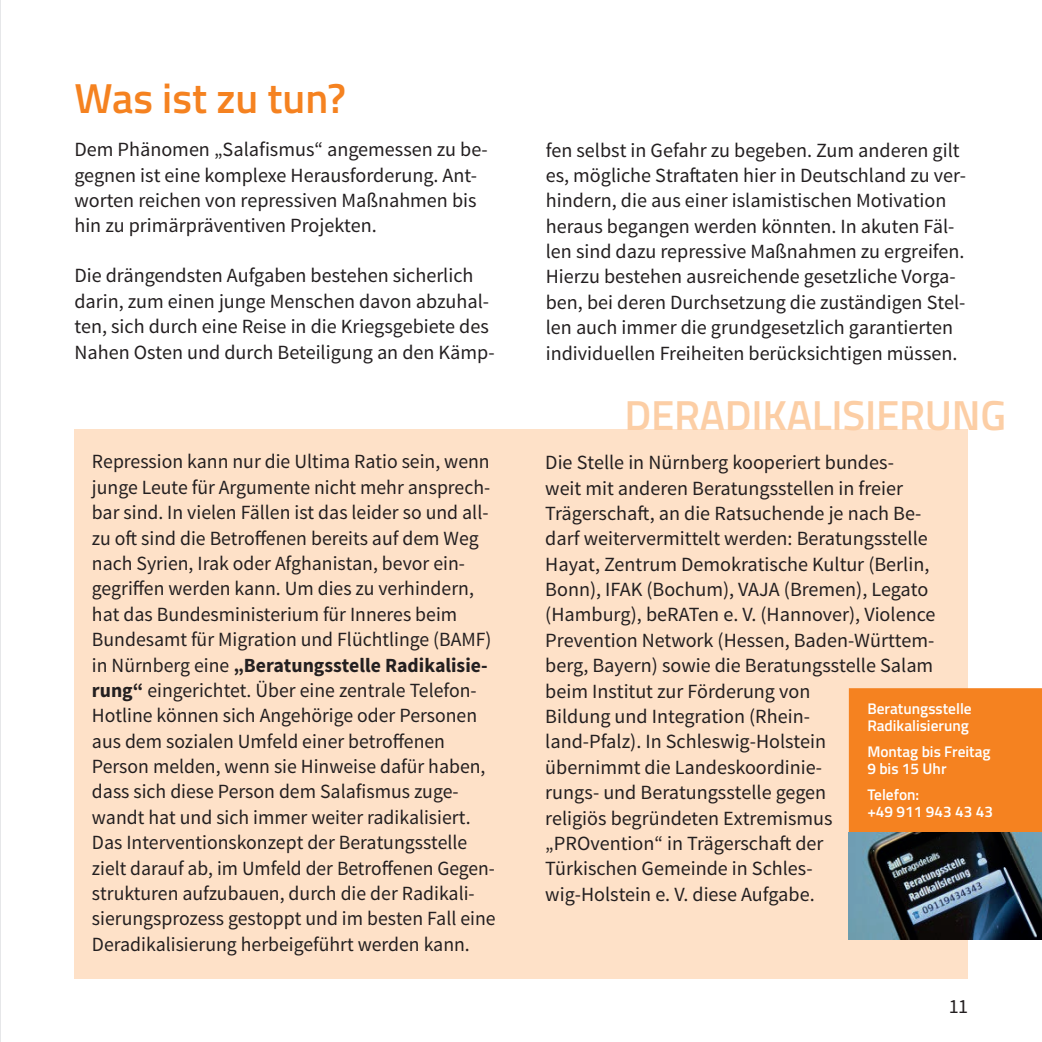
<style>
.page{position:relative;width:1042px;height:1042px;background:#fff}
.page>*{position:absolute;margin:0;border:0;box-sizing:border-box;transform-origin:0 0}
.t1{font:600 42px "Titillium";color:#fccea5}
.t2{font:600 42px "Titillium";color:#f58220}
.t3{font:20.12px/25.4px "Source Sans Pro";color:#231f20}
.t4{font:600 15.4px/17.3px "Titillium";color:#fff}
.s1{font-weight:700}
</style>
<div class="page">
<hr style="left:0;top:0;width:1px;height:1042px;background:#e6e7e9">
<div style="left:75px;top:429px;width:892px;height:549px;background:#fee1c8"></div>
<div style="left:849px;top:688px;width:193px;height:144px;background:#f58220"></div>
<img style="left:849px;top:832px;width:193px;height:107px">
<h1 class="t2" style="left:74px;top:67px;width:273px">Was ist zu tun?</h1>
<p class="t3" style="left:74px;top:137px;width:415px">Dem Phänomen „Salafismus“ angemessen zu be&shy;gegnen ist eine komplexe Herausforderung. Ant&shy;worten reichen von repressiven Maßnahmen bis hin zu primärpräventiven Projekten.</p>
<p class="t3" style="left:74px;top:263px;width:422px">Die drängendsten Aufgaben bestehen sicherlich darin, zum einen junge Menschen davon abzuhal&shy;ten, sich durch eine Reise in die Kriegsgebiete des Nahen Osten und durch Beteiligung an den Kämp-</p>
<p class="t3" style="left:92px;top:449px;width:405px">Repression kann nur die Ultima Ratio sein, wenn junge Leute für Argumente nicht mehr ansprech&shy;bar sind. In vielen Fällen ist das leider so und all&shy;zu oft sind die Betroffenen bereits auf dem Weg nach Syrien, Irak oder Afghanistan, bevor ein&shy;gegriffen werden kann. Um dies zu verhindern, hat das Bundesministerium für Inneres beim Bundesamt für Migration und Flüchtlinge (BAMF) in Nürnberg eine <span class="s1">„Beratungsstelle Radikalisie&shy;rung“</span> eingerichtet. Über eine zentrale Telefon-Hotline können sich Angehörige oder Personen aus dem sozialen Umfeld einer betroffenen Person melden, wenn sie Hinweise dafür haben, dass sich diese Person dem Salafismus zuge&shy;wandt hat und sich immer weiter radikalisiert.<br>Das Interventionskonzept der Beratungsstelle zielt darauf ab, im Umfeld der Betroffenen Gegen&shy;strukturen aufzubauen, durch die der Radikali&shy;sierungsprozess gestoppt und im besten Fall eine Deradikalisierung herbeigeführt werden kann.</p>
<p class="t3" style="left:546px;top:137px;width:422px">fen selbst in Gefahr zu begeben. Zum anderen gilt es, mögliche Straftaten hier in Deutschland zu ver&shy;hindern, die aus einer islamistischen Motivation heraus begangen werden könnten. In akuten Fäl&shy;len sind dazu repressive Maßnahmen zu ergreifen.<br>Hierzu bestehen ausreichende gesetzliche Vorga&shy;ben, bei deren Durchsetzung die zuständigen Stel&shy;len auch immer die grundgesetzlich garantierten individuellen Freiheiten berücksichtigen müssen.</p>
<h1 class="t1" style="left:624px;top:383px;width:49px">Deradi</h1>
<h1 class="t1" style="left:762px;top:383px;width:47px">kalisierun</h1>
<h1 class="t1" style="left:980px;top:383px;width:27px">g</h1>
<p class="t3" style="left:545px;top:450px;width:392px">Die Stelle in Nürnberg kooperiert bundes-<br>weit mit anderen Beratungsstellen in freier Trägerschaft, an die Ratsuchende je nach Be&shy;darf weitervermittelt werden: Beratungsstelle Hayat, Zentrum Demokratische Kultur (Berlin, Bonn), IFAK (Bochum), VAJA (Bremen), Legato (Hamburg), beRATen e. V. (Hannover), Violence Prevention Network (Hessen, Baden-Württem&shy;berg, Bayern) sowie die Beratungsstelle Salam beim Institut zur Förderung von<br>Bildung und Integration (Rhein-<br>land-Pfalz). In Schleswig-Holstein<br>übernimmt die Landeskoordinie-<br>rungs- und Beratungsstelle gegen<br>religiös begründeten Extremismus „PROvention“ in Trägerschaft der<br>Türkischen Gemeinde in Schles-<br>wig-Holstein e. V. diese Aufgabe.</p>
<p class="t4" style="left:867px;top:699px;width:106px">Beratungsstelle<br>Radikalisierung</p>
<p class="t4" style="left:867px;top:742px;width:125px">Montag bis Freitag<br>9 bis 15 Uhr</p>
<p class="t4" style="left:867px;top:785px;width:127px">Telefon:<br>+49 911 943 43 43</p>
<p class="t3" style="left:949px;top:994px;width:21px">11</p>
</div>
